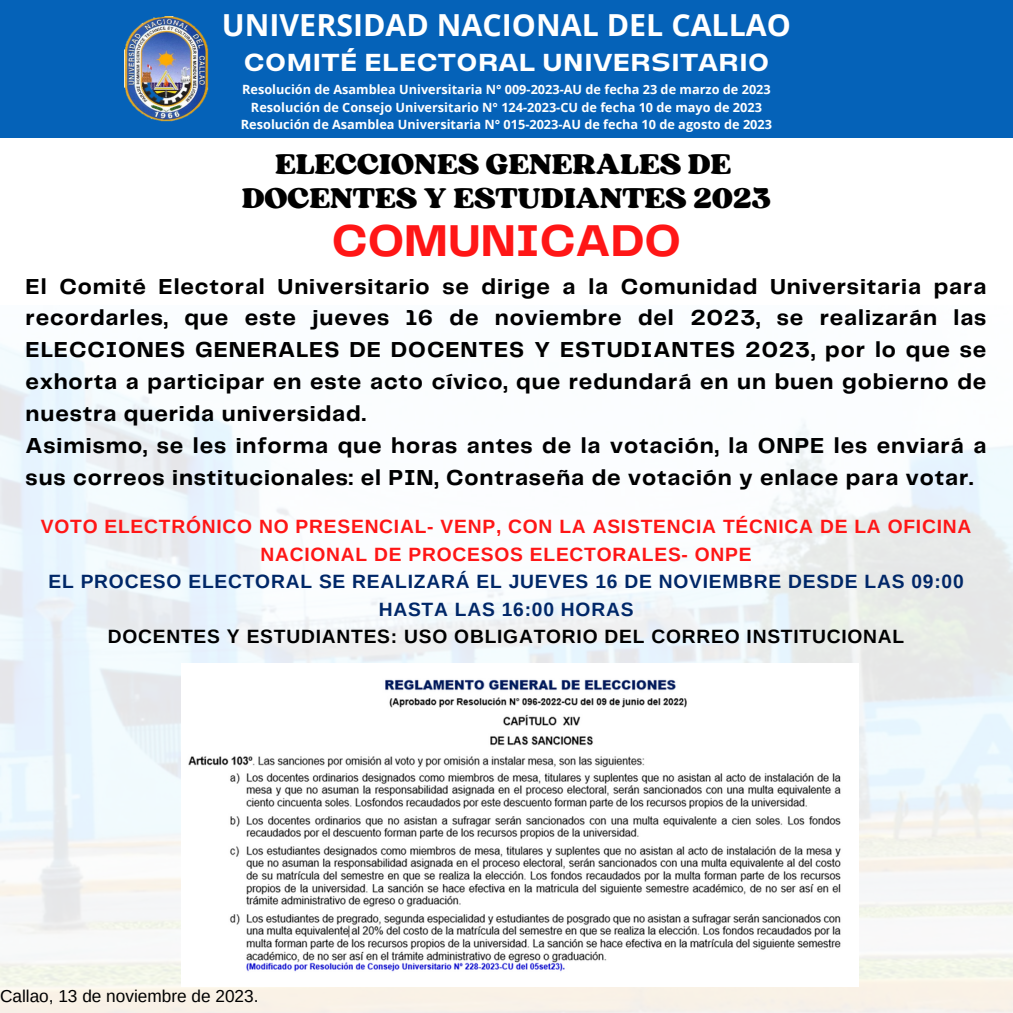
<style>
.page{position:relative;width:1013px;height:1013px;background:#fff}
.page>*{position:absolute;margin:0;border:0;box-sizing:border-box;transform-origin:0 0}
.t1{font:700 46.25px "Telegraf";color:#ff1616}
.t2{font:700 30.38px "Open Sans";color:#fff}
.t3{font:30px "Sergio Trendy";color:#000}
.t4{font:700 expanded 24.5px "Lazord";color:#fff}
.t5{font:700 22.5px/31.9px "Telegraf";letter-spacing:.04em;color:#000;text-align:justify}
.t6{font:700 19.25px/27.5px "Arimo";letter-spacing:.04em;color:#ff1616;text-align:center}
.t7{font:700 19.25px/27.5px "Arimo";letter-spacing:.04em;color:#002768;text-align:center}
.t8{font:700 19.25px "Arimo";letter-spacing:.04em;color:#000}
.t9{font:17.25px "Arimo";color:#000}
.t10{font:700 12.75px "Open Sans";color:#fff}
</style>
<div class="page">
<div style="left:0;top:0;width:1012px;height:137px;background:#0562b8"></div>
<img style="left:124px;top:16px;width:84px;height:105px">
<img style="left:188px;top:679px;width:654px;height:293px">
<p class="t2" style="left:222px;top:4px;width:570px">UNIVERSIDAD NACIONAL DEL CALLAO</p>
<p class="t4" style="left:243px;top:50px;width:528px">COMITÉ ELECTORAL UNIVERSITARIO</p>
<p class="t10" style="left:242px;top:81px;width:530px">Resolución de Asamblea Universitaria N° 009-2023-AU de fecha 23 de marzo de 2023</p>
<p class="t10" style="left:251px;top:98px;width:512px">Resolución de Consejo Universitario N° 124-2023-CU de fecha 10 de mayo de 2023</p>
<p class="t10" style="left:241px;top:116px;width:532px">Resolución de Asamblea Universitaria N° 015-2023-AU de fecha 10 de agosto de 2023</p>
<p class="t3" style="left:275px;top:145px;width:458px">ELECCIONES GENERALES DE</p>
<p class="t3" style="left:242px;top:179px;width:531px">DOCENTES Y ESTUDIANTES 2023</p>
<p class="t1" style="left:332px;top:221px;width:351px">COMUNICADO</p>
<p class="t5" style="left:26px;top:271px;width:962px">El Comité Electoral Universitario se dirige a la Comunidad Universitaria para recordarles, que este jueves 16 de noviembre del 2023, se realizarán las ELECCIONES GENERALES DE DOCENTES Y ESTUDIANTES 2023, por lo que se exhorta a participar en este acto cívico, que redundará en un buen gobierno de nuestra querida universidad.</p>
<p class="t5" style="left:26px;top:431px;width:962px">Asimismo, se les informa que horas antes de la votación, la ONPE les enviará a sus correos institucionales: el PIN, Contraseña de votación y enlace para votar.</p>
<p class="t6" style="left:41px;top:513px;width:932px">VOTO ELECTRÓNICO NO PRESENCIAL- VENP, CON LA ASISTENCIA TÉCNICA DE LA OFICINA<br>NACIONAL DE PROCESOS ELECTORALES- ONPE</p>
<p class="t7" style="left:48px;top:568px;width:916px">EL PROCESO ELECTORAL SE REALIZARÁ EL JUEVES 16 DE NOVIEMBRE DESDE LAS 09:00<br>HASTA LAS 16:00 HORAS</p>
<p class="t8" style="left:108px;top:626px;width:798px">DOCENTES Y ESTUDIANTES: USO OBLIGATORIO DEL CORREO INSTITUCIONAL</p>
<p class="t9" style="left:0;top:986px;width:260px">Callao, 13 de noviembre de 2023.</p>
</div>
